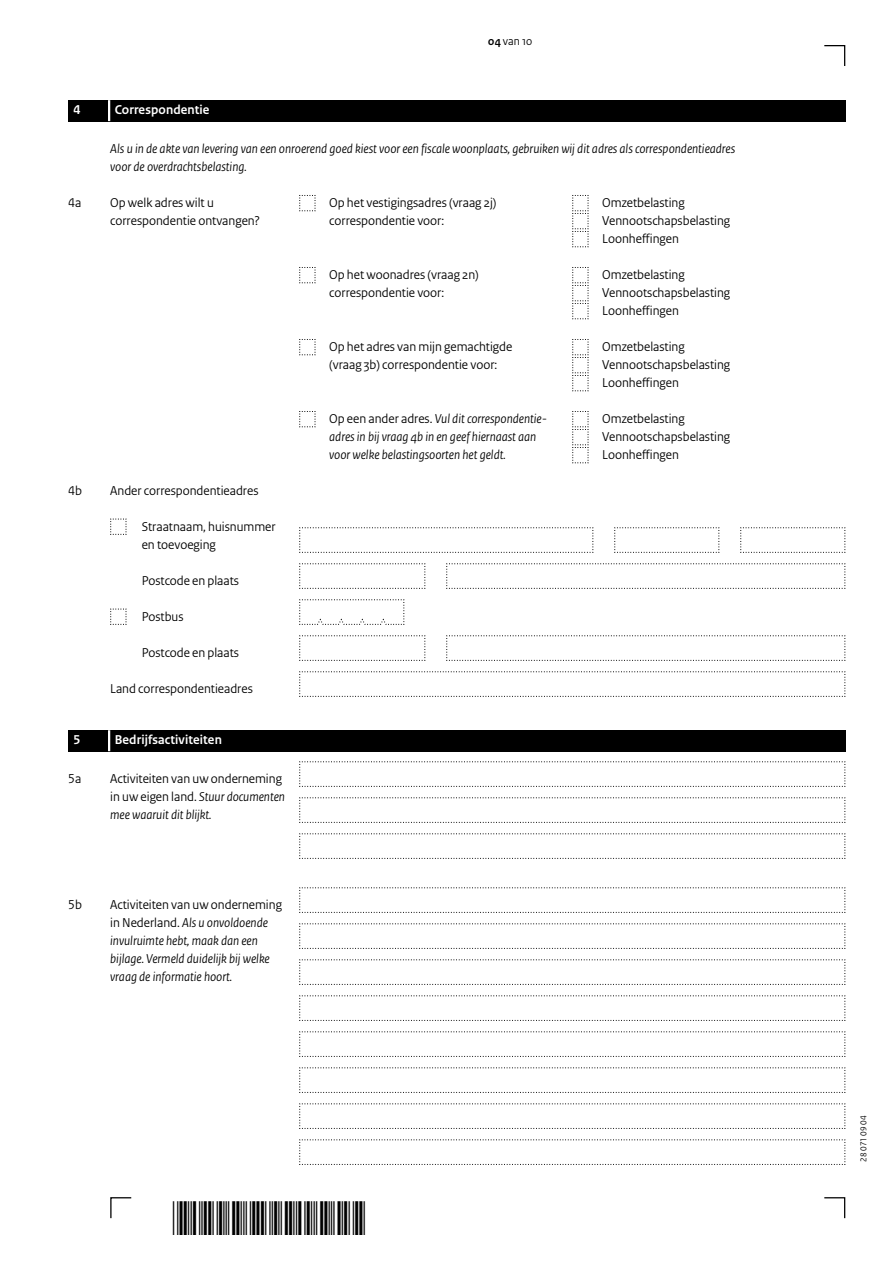
<style>
.page{position:relative;width:893px;height:1263px;background:#fff}
.page>*{position:absolute;margin:0;border:0;box-sizing:border-box;transform-origin:0 0}
.Vraag_geen_inspring{font:13.5px/18px "Rijksoverheid Sans Heading";color:#000}
.Vraag_Nummer{font:italic 13.5px/18px "Rijksoverheid Sans Heading";color:#000}
.Vraag_Nummer-2{font:13.5px/18px "Rijksoverheid Sans Heading";color:#000}
.Vraag_geen_inspring-2{font:italic 13.5px/18px "Rijksoverheid Sans Heading";color:#000}
.KOP_D_Nummer{font:700 13.5px "Rijksoverheid Sans Heading";letter-spacing:.01em;color:#fff}
.Vraag{font:13.5px "Rijksoverheid Sans Heading";color:#000}
.t1{font:12px "Rijksoverheid Sans Heading";color:#000}
.t2{font:9px "Rijksoverheid Sans Heading";color:#000}
.s1{font-weight:700}
.s2{font-style:italic}
.s3{font-style:normal}
</style>
<div class="page">
<svg style="left:824px;top:1197px;width:22px;height:22px"></svg>
<svg style="left:110px;top:1197px;width:22px;height:22px"></svg>
<svg style="left:824px;top:45px;width:22px;height:21px"></svg>
<svg style="left:299px;top:761px;width:547px;height:26px"></svg>
<svg style="left:299px;top:797px;width:547px;height:26px"></svg>
<svg style="left:299px;top:833px;width:547px;height:26px"></svg>
<svg style="left:299px;top:887px;width:547px;height:26px"></svg>
<svg style="left:299px;top:923px;width:547px;height:26px"></svg>
<svg style="left:299px;top:959px;width:547px;height:26px"></svg>
<svg style="left:299px;top:995px;width:547px;height:26px"></svg>
<svg style="left:299px;top:1031px;width:547px;height:26px"></svg>
<svg style="left:299px;top:1067px;width:547px;height:26px"></svg>
<svg style="left:299px;top:1103px;width:547px;height:26px"></svg>
<svg style="left:299px;top:1139px;width:547px;height:26px"></svg>
<svg style="left:299px;top:671px;width:547px;height:26px"></svg>
<svg style="left:299px;top:195px;width:17px;height:17px"></svg>
<svg style="left:299px;top:267px;width:17px;height:17px"></svg>
<svg style="left:299px;top:339px;width:17px;height:17px"></svg>
<svg style="left:299px;top:411px;width:17px;height:17px"></svg>
<svg style="left:572px;top:195px;width:17px;height:53px"></svg>
<svg style="left:572px;top:267px;width:17px;height:53px"></svg>
<svg style="left:572px;top:339px;width:17px;height:53px"></svg>
<svg style="left:572px;top:411px;width:17px;height:53px"></svg>
<svg style="left:299px;top:527px;width:295px;height:26px"></svg>
<svg style="left:740px;top:527px;width:106px;height:26px"></svg>
<svg style="left:614px;top:527px;width:106px;height:26px"></svg>
<svg style="left:446px;top:563px;width:400px;height:26px"></svg>
<svg style="left:299px;top:563px;width:127px;height:26px"></svg>
<svg style="left:299px;top:635px;width:127px;height:26px"></svg>
<svg style="left:110px;top:518px;width:17px;height:17px"></svg>
<svg style="left:446px;top:635px;width:400px;height:26px"></svg>
<svg style="left:110px;top:608px;width:17px;height:17px"></svg>
<svg style="left:299px;top:599px;width:106px;height:26px"></svg>
<div style="left:68px;top:730px;width:777px;height:21px;background:#000"></div>
<hr style="left:108px;top:730px;width:2px;height:21px;background:#fff">
<div style="left:68px;top:100px;width:777px;height:21px;background:#000"></div>
<hr style="left:108px;top:100px;width:2px;height:21px;background:#fff">
<h2 class="KOP_D_Nummer" style="left:73px;top:102px;width:8px">4</h2>
<h2 class="KOP_D_Nummer" style="left:115px;top:102px;width:96px">Correspondentie</h2>
<p class="t1" style="left:488px;top:34px;width:46px"><span class="s1">04</span> van 10</p>
<p class="Vraag_Nummer" style="left:110px;top:140px;width:626px">Als u in de akte van levering van een onroerend goed kiest voor een fiscale woonplaats, gebruiken wij dit adres als correspondentieadres voor de overdrachtsbelasting.</p>
<p class="Vraag_Nummer-2" style="left:68px;top:194px;width:15px">4a</p>
<p class="Vraag_Nummer-2" style="left:110px;top:194px;width:151px">Op welk adres wilt u correspondentie ontvangen?</p>
<p class="Vraag_Nummer-2" style="left:68px;top:482px;width:15px">4b</p>
<p class="Vraag_Nummer-2" style="left:110px;top:482px;width:150px">Ander correspondentieadres</p>
<p class="Vraag_geen_inspring" style="left:142px;top:518px;width:135px">Straatnaam, huisnummer en toevoeging</p>
<p class="Vraag_geen_inspring" style="left:142px;top:572px;width:99px">Postcode en plaats</p>
<p class="Vraag_geen_inspring" style="left:142px;top:608px;width:43px">Postbus</p>
<p class="Vraag_geen_inspring" style="left:142px;top:644px;width:99px">Postcode en plaats</p>
<p class="Vraag" style="left:110px;top:681px;width:144px">Land correspondentieadres</p>
<h2 class="KOP_D_Nummer" style="left:74px;top:732px;width:8px">5</h2>
<h2 class="KOP_D_Nummer" style="left:115px;top:732px;width:109px">Bedrijfsactiviteiten</h2>
<p class="Vraag_Nummer-2" style="left:68px;top:770px;width:15px">5a</p>
<p class="Vraag_Nummer-2" style="left:110px;top:770px;width:176px">Activiteiten van uw onderneming in uw eigen land. <span class="s2">Stuur documenten mee waaruit dit blijkt.</span></p>
<p class="Vraag_Nummer-2" style="left:68px;top:896px;width:15px">5b</p>
<p class="Vraag_Nummer" style="left:110px;top:896px;width:173px"><span class="s3">Activiteiten van uw onderneming in Nederland.</span> Als u onvoldoende invulruimte hebt, maak dan een bijlage. Vermeld duidelijk bij welke vraag de informatie hoort.</p>
<p class="Vraag_geen_inspring" style="left:329px;top:194px;width:169px">Op het vestigingsadres (vraag 2j) correspondentie voor:</p>
<p class="Vraag_geen_inspring" style="left:329px;top:266px;width:151px">Op het woonadres (vraag 2n) correspondentie voor:</p>
<p class="Vraag_geen_inspring" style="left:329px;top:338px;width:185px">Op het adres van mijn gemachtigde (vraag 3b) correspondentie voor:</p>
<p class="Vraag_geen_inspring-2" style="left:329px;top:410px;width:217px"><span class="s3">Op een ander adres.</span> Vul dit correspondentie&shy;adres in bij vraag 4b in en geef hiernaast aan voor welke belastingsoorten het geldt.</p>
<p class="Vraag_Nummer-2" style="left:602px;top:194px;width:84px">Omzetbelasting</p>
<p class="Vraag_geen_inspring" style="left:602px;top:212px;width:129px">Vennootschapsbelasting</p>
<p class="Vraag_geen_inspring" style="left:602px;top:230px;width:78px">Loonheffingen</p>
<p class="Vraag_Nummer-2" style="left:602px;top:266px;width:84px">Omzetbelasting</p>
<p class="Vraag_geen_inspring" style="left:602px;top:284px;width:129px">Vennootschapsbelasting</p>
<p class="Vraag_geen_inspring" style="left:602px;top:302px;width:78px">Loonheffingen</p>
<p class="Vraag_Nummer-2" style="left:602px;top:338px;width:84px">Omzetbelasting</p>
<p class="Vraag_geen_inspring" style="left:602px;top:356px;width:129px">Vennootschapsbelasting</p>
<p class="Vraag_geen_inspring" style="left:602px;top:374px;width:78px">Loonheffingen</p>
<p class="Vraag_Nummer-2" style="left:602px;top:410px;width:84px">Omzetbelasting</p>
<p class="Vraag_geen_inspring" style="left:602px;top:428px;width:129px">Vennootschapsbelasting</p>
<p class="Vraag_geen_inspring" style="left:602px;top:446px;width:78px">Loonheffingen</p>
<p class="t2" style="left:858px;top:1161px;width:47px;rotate:-90deg">28 071 09 04</p>
</div>
